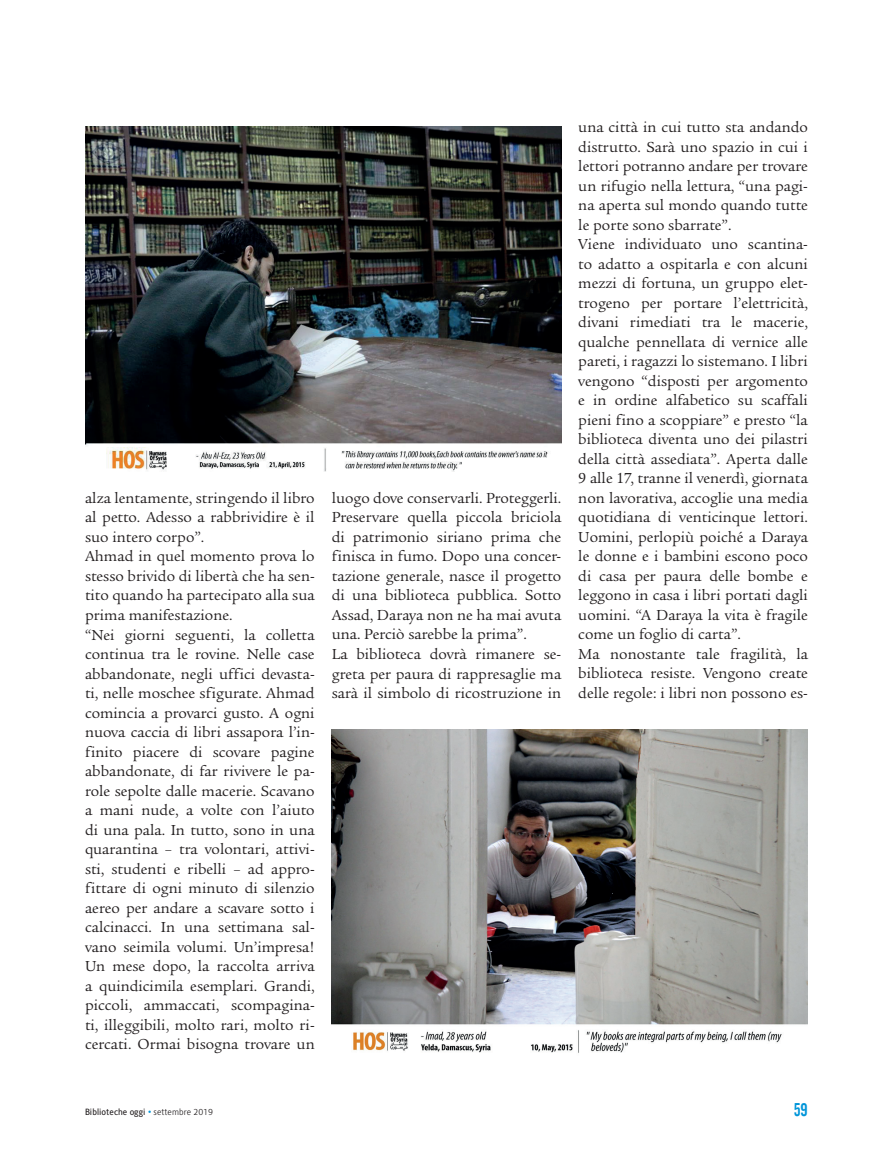
<style>
.page{position:relative;width:893px;height:1149px;background:#fff}
.page>*{position:absolute;margin:0;border:0;box-sizing:border-box;transform-origin:0 0}
.t1{font:18px "Alternate Gothic No 2 BT";color:#0095d9}
.t2{font:15.75px/19.5px "Legacy Ser ITC";color:#231f20}
.t3{font:9px "Alber";color:#231f20}
.s1{font-weight:700;font-style:italic;color:#0095d9}
.s2{font-weight:300}
</style>
<div class="page">
<img style="left:85px;top:126px;width:476px;height:346px">
<img style="left:332px;top:729px;width:476px;height:324px">
<p class="t2" style="left:85px;top:488px;width:231px">alza lentamente, stringendo il libro al petto. Adesso a rabbrividire è il suo intero corpo”.<br>Ahmad in quel momento prova lo stesso brivido di libertà che ha sen&shy;tito quando ha partecipato alla sua prima manifestazione.<br>“Nei giorni seguenti, la colletta continua tra le rovine. Nelle case abbandonate, negli uffici devasta&shy;ti, nelle moschee sfigurate. Ahmad comincia a provarci gusto. A ogni nuova caccia di libri assapora l’in&shy;finito piacere di scovare pagine abbandonate, di far rivivere le pa&shy;role sepolte dalle macerie. Scavano a mani nude, a volte con l’aiuto di una pala. In tutto, sono in una quarantina – tra volontari, attivi&shy;sti, studenti e ribelli – ad appro&shy;fittare di ogni minuto di silenzio aereo per andare a scavare sotto i calcinacci. In una settimana sal&shy;vano seimila volumi. Un’impresa!<br>Un mese dopo, la raccolta arriva a quindicimila esemplari. Grandi, piccoli, ammaccati, scompagina&shy;ti, illeggibili, molto rari, molto ri&shy;cercati. Ormai bisogna trovare un</p>
<p class="t2" style="left:332px;top:488px;width:231px">luogo dove conservarli. Proteggerli.<br>Preservare quella piccola briciola di patrimonio siriano prima che finisca in fumo. Dopo una concer&shy;tazione generale, nasce il progetto di una biblioteca pubblica. Sotto Assad, Daraya non ne ha mai avuta una. Perciò sarebbe la prima”.<br>La biblioteca dovrà rimanere se&shy;greta per paura di rappresaglie ma sarà il simbolo di ricostruzione in</p>
<p class="t2" style="left:578px;top:117px;width:231px">una città in cui tutto sta andando distrutto. Sarà uno spazio in cui i lettori potranno andare per trovare un rifugio nella lettura, “una pagi&shy;na aperta sul mondo quando tutte le porte sono sbarrate”.<br>Viene individuato uno scantina&shy;to adatto a ospitarla e con alcuni mezzi di fortuna, un gruppo elet&shy;trogeno per portare l’elettricità, divani rimediati tra le macerie, qualche pennellata di vernice alle pareti, i ragazzi lo sistemano. I libri vengono “disposti per argomento e in ordine alfabetico su scaffali pieni fino a scoppiare” e presto “la biblioteca diventa uno dei pilastri della città assediata”. Aperta dalle 9 alle 17, tranne il venerdì, giornata non lavorativa, accoglie una media quotidiana di venticinque lettori.<br>Uomini, perlopiù poiché a Daraya le donne e i bambini escono poco di casa per paura delle bombe e leggono in casa i libri portati dagli uomini. “A Daraya la vita è fragile come un foglio di carta”.<br>Ma nonostante tale fragilità, la biblioteca resiste. Vengono create delle regole: i libri non possono es-</p>
<p class="t3" style="left:85px;top:1106px;width:129px">Biblioteche oggi <span class="s1">•</span> <span class="s2">settembre 2019</span></p>
<p class="t1" style="left:794px;top:1099px;width:16px">59</p>
</div>
